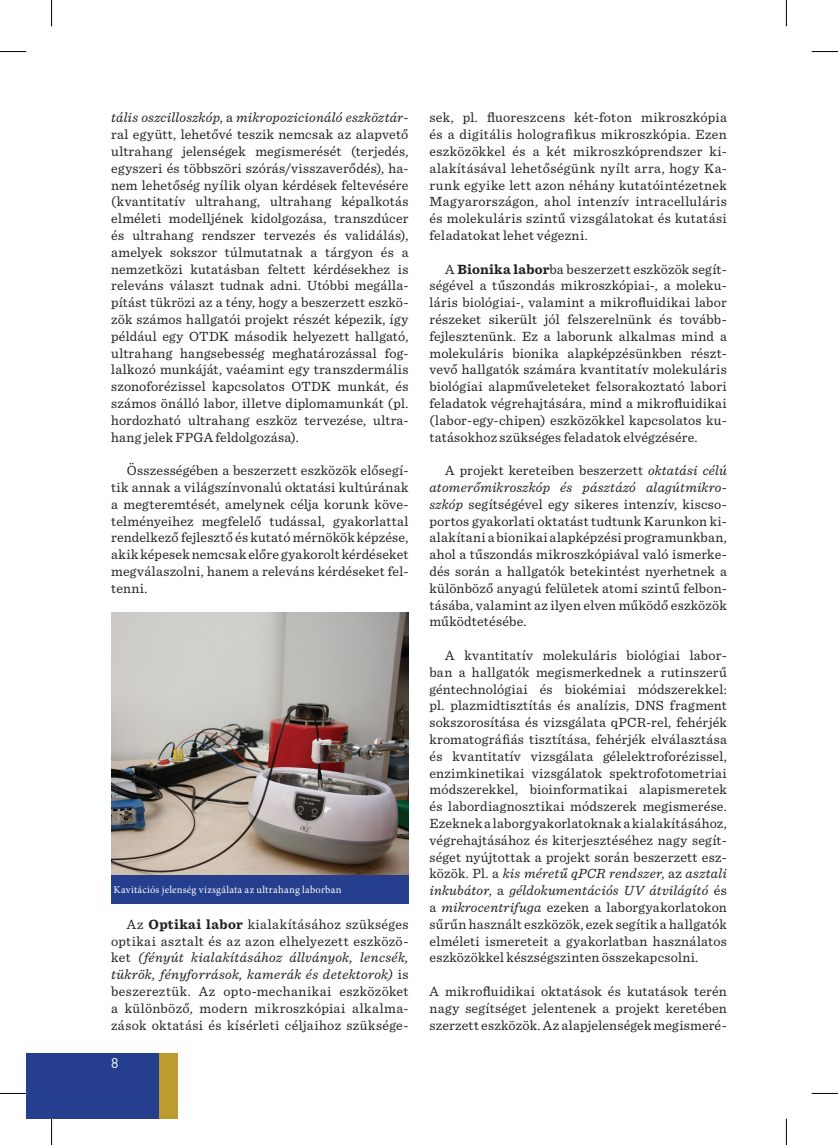
<style>
.page{position:relative;width:838px;height:1145px;background:#fff}
.page>*{position:absolute;margin:0;border:0;box-sizing:border-box;transform-origin:0 0}
.t1{font:14px/16.8px "Sentinel";letter-spacing:.015em;color:#231f20;text-align:justify}
.t2{font:14px "DIN Pro";color:#fff}
.t3{font:10.5px "Minion Pro";letter-spacing:.02em;color:#fff}
.s1{font-style:italic}
.s2{font-weight:700}
</style>
<div class="page">
<div style="left:27px;top:1053px;width:134px;height:65px;background:#253f8e"></div>
<div style="left:159px;top:1053px;width:19px;height:65px;background:#bd9c2f"></div>
<div style="left:111px;top:873px;width:297px;height:31px;background:#253f8e"></div>
<img style="left:111px;top:613px;width:297px;height:261px">
<svg style="left:0;top:51px;width:26px;height:1px"></svg>
<svg style="left:811px;top:51px;width:26px;height:1px"></svg>
<svg style="left:0;top:1093px;width:26px;height:1px"></svg>
<svg style="left:811px;top:1093px;width:26px;height:1px"></svg>
<svg style="left:51px;top:0;width:1px;height:26px"></svg>
<svg style="left:51px;top:1119px;width:1px;height:26px"></svg>
<svg style="left:785px;top:0;width:1px;height:26px"></svg>
<svg style="left:785px;top:1119px;width:1px;height:26px"></svg>
<p class="t1" style="left:111px;top:108px;width:299px"><span class="s1">tális oszcilloszkóp</span>, a <span class="s1">mikropozicionáló eszköztár&shy;</span>ral együtt, lehetővé teszik nemcsak az alapvető ultrahang jelenségek megismerését (terjedés, egyszeri és többszöri szórás/visszaverődés), ha&shy;nem lehetőség nyílik olyan kérdések feltevésére (kvantitatív ultrahang, ultrahang képalkotás elméleti modelljének kidolgozása, transzdúcer és ultrahang rendszer tervezés és validálás), amelyek sokszor túlmutatnak a tárgyon és a nemzetközi kutatásban feltett kérdésekhez is releváns választ tudnak adni. Utóbbi megálla&shy;pítást tükrözi az a tény, hogy a beszerzett eszkö&shy;zök számos hallgatói projekt részét képezik, így például egy OTDK második helyezett hallgató, ultrahang hangsebesség meghatározással fog&shy;lalkozó munkáját, vaéamint egy transzdermális szonoforézissel kapcsolatos OTDK munkát, és számos önálló labor, illetve diplomamunkát (pl. hordozható ultrahang eszköz tervezése, ultra&shy;hang jelek FPGA feldolgozása).</p>
<p class="t1" style="left:111px;top:461px;width:299px;text-indent:16px">Összességében a beszerzett eszközök elősegí&shy;tik annak a világszínvonalú oktatási kultúrának a megteremtését, amelynek célja korunk köve&shy;telményeihez megfelelő tudással, gyakorlattal rendelkező fejlesztő és kutató mérnökök képzése, akik képesek nemcsak előre gyakorolt kérdéseket megválaszolni, hanem a releváns kérdéseket fel&shy;tenni.</p>
<p class="t3" style="left:114px;top:883px;width:229px">Kavitációs jelenség vizsgálata az ultrahang laborban</p>
<p class="t1" style="left:111px;top:915px;width:299px;text-indent:16px">Az <span class="s2">Optikai labor</span> kialakításához szükséges optikai asztalt és az azon elhelyezett eszközö&shy;ket <span class="s1">(fényút kialakításához állványok, lencsék, tükrök, fényforrások, kamerák és detektorok)</span> is beszereztük. Az opto-mechanikai eszközöket a különböző, modern mikroszkópiai alkalma&shy;zások oktatási és kísérleti céljaihoz szüksége-</p>
<p class="t2" style="left:111px;top:1054px;width:9px">8</p>
<p class="t1" style="left:429px;top:108px;width:299px">sek, pl. fluoreszcens két-foton mikroszkópia és a digitális holografikus mikroszkópia. Ezen eszközökkel és a két mikroszkóprendszer ki&shy;alakításával lehetőségünk nyílt arra, hogy Ka&shy;runk egyike lett azon néhány kutatóintézetnek Magyarországon, ahol intenzív intracelluláris és molekuláris szintű vizsgálatokat és kutatási feladatokat lehet végezni.</p>
<p class="t1" style="left:429px;top:260px;width:299px;text-indent:16px">A <span class="s2">Bionika labor</span>ba beszerzett eszközök segít&shy;ségével a tűszondás mikroszkópiai-, a moleku&shy;láris biológiai-, valamint a mikrofluidikai labor részeket sikerült jól felszerelnünk és tovább&shy;fejlesztenünk. Ez a laborunk alkalmas mind a molekuláris bionika alapképzésünkben részt&shy;vevő hallgatók számára kvantitatív molekuláris biológiai alapműveleteket felsorakoztató labori feladatok végrehajtására, mind a mikrofluidikai (labor-egy-chipen) eszközökkel kapcsolatos ku&shy;tatásokhoz szükséges feladatok elvégzésére.</p>
<p class="t1" style="left:429px;top:461px;width:299px;text-indent:16px">A projekt kereteiben beszerzett <span class="s1">oktatási célú atomerőmikroszkóp és pásztázó alagútmikro&shy;szkóp</span> segítségével egy sikeres intenzív, kiscso&shy;portos gyakorlati oktatást tudtunk Karunkon ki&shy;alakítani a bionikai alapképzési programunkban, ahol a tűszondás mikroszkópiával való ismerke&shy;dés során a hallgatók betekintést nyerhetnek a különböző anyagú felületek atomi szintű felbon&shy;tásába, valamint az ilyen elven működő eszközök működtetésébe.</p>
<p class="t1" style="left:429px;top:646px;width:299px;text-indent:16px">A kvantitatív molekuláris biológiai labor&shy;ban a hallgatók megismerkednek a rutinszerű géntechnológiai és biokémiai módszerekkel: pl. plazmidtisztítás és analízis, DNS fragment sokszorosítása és vizsgálata qPCR-rel, fehérjék kromatográfiás tisztítása, fehérjék elválasztása és kvantitatív vizsgálata gélelektroforézissel, enzimkinetikai vizsgálatok spektrofotometriai módszerekkel, bioinformatikai alapismeretek és labordiagnosztikai módszerek megismerése.<br>Ezeknek a laborgyakorlatoknak a kialakításához, végrehajtásához és kiterjesztéséhez nagy segít&shy;séget nyújtottak a projekt során beszerzett esz&shy;közök. Pl. a <span class="s1">kis méretű qPCR rendszer</span>, az <span class="s1">asztali inkubátor</span>, a <span class="s1">géldokumentációs UV átvilágító</span> és a <span class="s1">mikrocentrifuga</span> ezeken a laborgyakorlatokon sűrűn használt eszközök, ezek segítik a hallgatók elméleti ismereteit a gyakorlatban használatos eszközökkel készségszinten összekapcsolni.</p>
<p class="t1" style="left:429px;top:982px;width:299px">A mikrofluidikai oktatások és kutatások terén nagy segítséget jelentenek a projekt keretében szerzett eszközök. Az alapjelenségek megismeré-</p>
</div>
